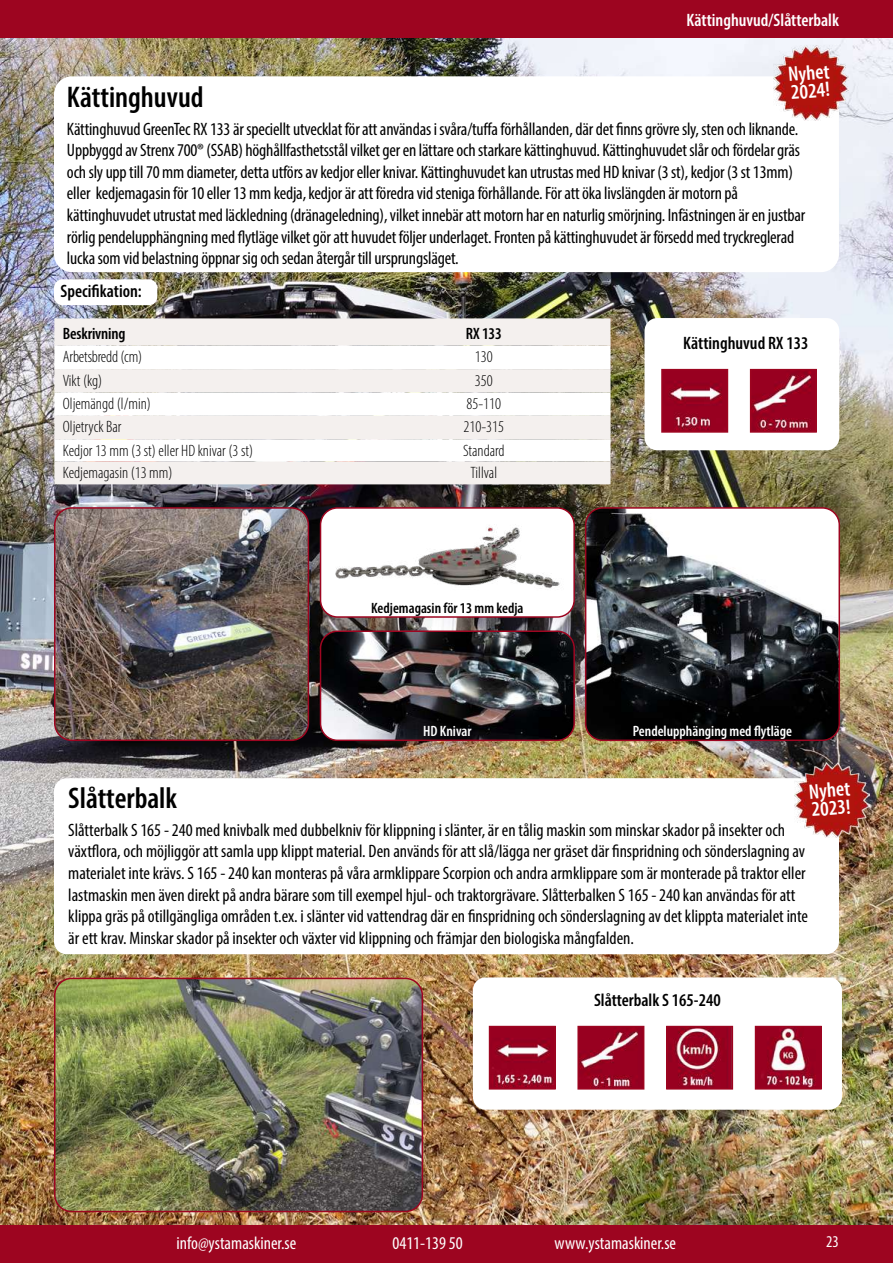
<style>
.page{position:relative;width:893px;height:1263px;background:#fff}
.page>*{position:absolute;margin:0;border:0;box-sizing:border-box;transform-origin:0 0}
.t1{font:600 condensed 30px "Myriad Pro";color:#000}
.t2{font:600 condensed 21px/18px "Myriad Pro";color:#fff}
.t3{font:condensed 18px/21.6px "Myriad Pro";letter-spacing:-.01em;color:#000}
.t4{font:600 condensed 18px "Myriad Pro";color:#000}
.t5{font:condensed 18px "Myriad Pro";color:#fff}
.t6{font:600 condensed 18px "Myriad Pro";color:#fff}
.t7{font:300 condensed 16.5px "Myriad Pro";color:#000}
.t8{font:600 condensed 16.5px "Myriad Pro";letter-spacing:-.01em;color:#000}
.t9{font:condensed 16.5px "Myriad Pro";color:#fff}
.t10{font:600 condensed 15px "Myriad Pro";color:#fff}
.t11{font:600 condensed 15px "Myriad Pro";color:#000}
</style>
<div class="page">
<div style="left:0;top:1224px;width:893px;height:39px;background:#9d0520"></div>
<div style="left:0;top:0;width:893px;height:39px;background:#9d0520"></div>
<img style="left:0;top:39px;width:893px;height:1185px">
<div style="left:54px;top:318px;width:556px;height:166px;background:#f4f0ee"></div>
<svg style="left:54px;top:346px;width:556px;height:115px"></svg>
<img style="left:55px;top:508px;width:253px;height:232px">
<div style="left:54px;top:507px;width:255px;height:234px;border:2px solid #9d0520;border-radius:17px"></div>
<div style="left:54px;top:76px;width:785px;height:196px;background:#fff;border-radius:18px"></div>
<div style="left:54px;top:778px;width:785px;height:176px;background:#fff;border-radius:13px"></div>
<div style="left:644px;top:318px;width:195px;height:132px;background:#fff;border-radius:13px"></div>
<img style="left:664px;top:372px;width:61px;height:58px">
<div style="left:661px;top:369px;width:67px;height:64px;border:2px solid #9d0520"></div>
<img style="left:753px;top:372px;width:61px;height:58px">
<div style="left:750px;top:369px;width:67px;height:64px;border:2px solid #9d0520"></div>
<div style="left:54px;top:279px;width:103px;height:26px;background:#fff;border-radius:9px"></div>
<img style="left:55px;top:978px;width:367px;height:233px">
<div style="left:54px;top:978px;width:369px;height:234px;border:2px solid #9d0520;border-radius:17px"></div>
<div style="left:473px;top:977px;width:369px;height:133px;background:#fff;border-radius:13px"></div>
<img style="left:492px;top:1029px;width:61px;height:57px">
<div style="left:489px;top:1026px;width:67px;height:63px;border:2px solid #9d0520"></div>
<img style="left:758px;top:1029px;width:61px;height:57px">
<div style="left:755px;top:1026px;width:67px;height:63px;border:2px solid #9d0520"></div>
<img style="left:580px;top:1029px;width:61px;height:57px">
<div style="left:577px;top:1026px;width:67px;height:63px;border:2px solid #9d0520"></div>
<img style="left:669px;top:1029px;width:61px;height:57px">
<div style="left:666px;top:1026px;width:67px;height:63px;border:2px solid #9d0520"></div>
<img style="left:795px;top:763px;width:74px;height:74px">
<img style="left:774px;top:46px;width:74px;height:74px">
<img style="left:320px;top:631px;width:254px;height:109px">
<div style="left:320px;top:630px;width:255px;height:111px;border:2px solid #9d0520;border-radius:17px"></div>
<img style="left:586px;top:508px;width:253px;height:232px">
<div style="left:585px;top:507px;width:255px;height:234px;border:2px solid #9d0520;border-radius:17px"></div>
<img style="left:320px;top:508px;width:254px;height:109px">
<div style="left:320px;top:507px;width:255px;height:111px;border:2px solid #9d0520;border-radius:17px"></div>
<h1 class="t1" style="left:67px;top:78px;width:138px">Kättinghuvud</h1>
<p class="t6" style="left:687px;top:9px;width:154px">Kättinghuvud/Slåtterbalk</p>
<p class="t2" style="left:787px;top:65px;width:43px;rotate:-5deg">Nyhet<br>2024!</p>
<p class="t3" style="left:67px;top:118px;width:740px">Kättinghuvud GreenTec RX 133 är speciellt utvecklat för att användas i svåra/tuffa förhållanden, där det finns grövre sly, sten och liknande.<br>Uppbyggd av Strenx 700® (SSAB) höghållfasthetsstål vilket ger en lättare och starkare kättinghuvud. Kättinghuvudet slår och fördelar gräs och sly upp till 70 mm diameter, detta utförs av kedjor eller knivar. Kättinghuvudet kan utrustas med HD knivar (3 st), kedjor (3 st 13mm) eller kedjemagasin för 10 eller 13 mm kedja, kedjor är att föredra vid steniga förhållande. För att öka livslängden är motorn på kättinghuvudet utrustat med läckledning (dränageledning), vilket innebär att motorn har en naturlig smörjning. Infästningen är en justbar rörlig pendelupphängning med flytläge vilket gör att huvudet följer underlaget. Fronten på kättinghuvudet är försedd med tryckreglerad lucka som vid belastning öppnar sig och sedan återgår till ursprungsläget.</p>
<p class="t4" style="left:61px;top:280px;width:83px">Specifikation:</p>
<p class="t8" style="left:63px;top:324px;width:64px">Beskrivning</p>
<p class="t8" style="left:466px;top:324px;width:38px">RX 133</p>
<p class="t7" style="left:63px;top:347px;width:81px">Arbetsbredd (cm)</p>
<p class="t7" style="left:475px;top:347px;width:19px">130</p>
<p class="t7" style="left:63px;top:370px;width:41px">Vikt (kg)</p>
<p class="t7" style="left:475px;top:370px;width:19px">350</p>
<p class="t7" style="left:63px;top:394px;width:90px">Oljemängd (l/min)</p>
<p class="t7" style="left:467px;top:394px;width:36px">85-110</p>
<p class="t7" style="left:63px;top:417px;width:60px">Oljetryck Bar</p>
<p class="t7" style="left:464px;top:417px;width:42px">210-315</p>
<p class="t7" style="left:63px;top:441px;width:192px">Kedjor 13 mm (3 st) eller HD knivar (3 st)</p>
<p class="t7" style="left:463px;top:441px;width:43px">Standard</p>
<p class="t7" style="left:63px;top:463px;width:111px">Kedjemagasin (13 mm)</p>
<p class="t7" style="left:470px;top:463px;width:28px">Tillval</p>
<p class="t11" style="left:371px;top:599px;width:154px">Kedjemagasin för 13 mm kedja</p>
<p class="t4" style="left:683px;top:332px;width:127px">Kättinghuvud RX 133</p>
<p class="t10" style="left:423px;top:722px;width:50px">HD Knivar</p>
<p class="t10" style="left:633px;top:722px;width:161px">Pendelupphänging med flytläge</p>
<h1 class="t1" style="left:68px;top:779px;width:110px">Slåtterbalk</h1>
<p class="t2" style="left:808px;top:782px;width:43px;rotate:-5deg">Nyhet<br>2023!</p>
<p class="t3" style="left:68px;top:819px;width:741px">Slåtterbalk S 165 - 240 med knivbalk med dubbelkniv för klippning i slänter, är en tålig maskin som minskar skador på insekter och växtflora, och möjliggör att samla upp klippt material. Den används för att slå/lägga ner gräset där finspridning och sönderslagning av materialet inte krävs. S 165 - 240 kan monteras på våra armklippare Scorpion och andra armklippare som är monterade på traktor eller lastmaskin men även direkt på andra bärare som till exempel hjul- och traktorgrävare. Slåtterbalken S 165 - 240 kan användas för att klippa gräs på otillgängliga områden t.ex. i slänter vid vattendrag där en finspridning och sönderslagning av det klippta materialet inte är ett krav. Minskar skador på insekter och växter vid klippning och främjar den biologiska mångfalden.</p>
<p class="t4" style="left:594px;top:989px;width:128px">Slåtterbalk S 165-240</p>
<p class="t5" style="left:176px;top:1232px;width:121px">info@ystamaskiner.se</p>
<p class="t5" style="left:392px;top:1232px;width:72px">0411-139 50</p>
<p class="t5" style="left:554px;top:1232px;width:123px">www.ystamaskiner.se</p>
<p class="t9" style="left:826px;top:1232px;width:14px">23</p>
</div>
